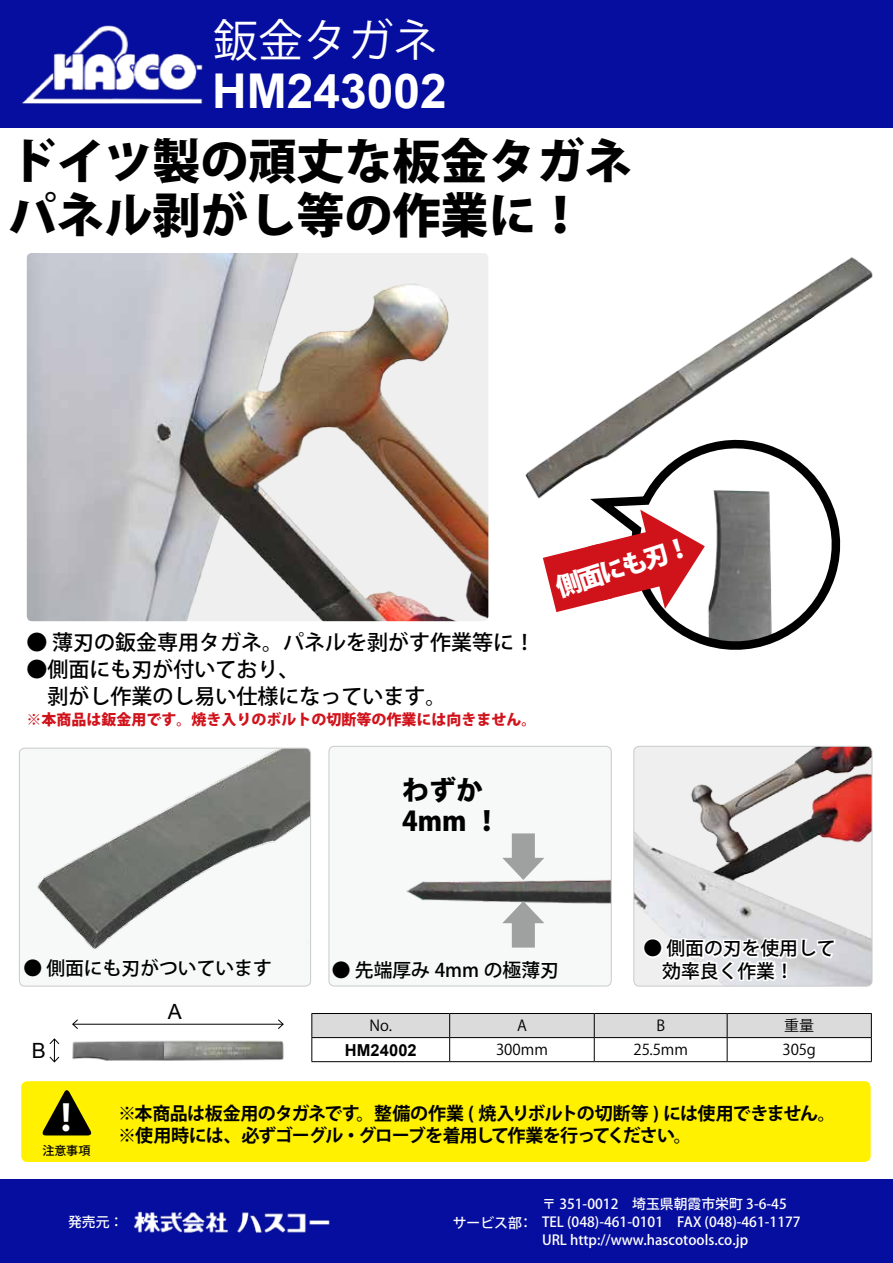
<style>
.page{position:relative;width:893px;height:1263px;background:#fff}
.page>*{position:absolute;margin:0;border:0;box-sizing:border-box;transform-origin:0 0}
.t1{font:800 48px/54px "Koz Go Pro";color:#000}
.t2{font:700 48px "Arial";color:#fff}
.t3{font:45px "Koz Go Pro";color:#fff}
.t4{font:700 36px "Koz Go Pro";color:#fff}
.t5{font:800 27px/31.7px "Koz Go Pro";color:#000}
.t6{font:800 25.5px "Koz Go Pro";color:#fff}
.t7{font:500 21px/27px "Koz Go Pro";color:#000}
.t8{font:21px "Arial";color:#000}
.t9{font:500 18.75px/22.5px "Koz Go Pro";color:#000}
.t10{font:700 18px/22.5px "Koz Go Pro";letter-spacing:-.045em;color:#000}
.t11{font:700 16.5px "Arial";letter-spacing:.005em;color:#000}
.t12{font:800 15px "Koz Go Pro";color:#d0121b}
.t13{font:15px "Koz Go Pro";letter-spacing:-.005em;color:#000}
.t14{font:500 13.8px/18.1px "Koz Go Pro";color:#fff}
.t15{font:500 12px "Koz Go Pro";color:#000}
</style>
<div class="page">
<div style="left:0;top:0;width:893px;height:128px;background:#060e9f"></div>
<img style="left:22px;top:25px;width:181px;height:79px">
<div style="left:0;top:1179px;width:893px;height:84px;background:#060e9f"></div>
<img style="left:133px;top:1211px;width:197px;height:22px">
<img style="left:634px;top:746px;width:238px;height:240px">
<div style="left:634px;top:746px;width:238px;height:240px;border:1px solid #c9caca;border-radius:5px"></div>
<div style="left:329px;top:746px;width:282px;height:240px;background:#f7f8f8;border-radius:5px"></div>
<img style="left:329px;top:879px;width:282px;height:107px">
<div style="left:329px;top:746px;width:282px;height:240px;border:1px solid #c9caca;border-radius:5px"></div>
<img style="left:72px;top:1040px;width:212px;height:21px">
<img style="left:19px;top:748px;width:292px;height:238px">
<div style="left:19px;top:748px;width:292px;height:238px;border:1px solid #c9caca;border-radius:5px"></div>
<img style="left:27px;top:253px;width:461px;height:368px">
<div style="left:643px;top:938px;width:20px;height:20px;border:3px solid #fff;border-radius:50%"></div>
<svg style="left:658px;top:746px;width:182px;height:238px"></svg>
<div style="left:781px;top:973px;width:6px;height:7px;border:3px solid #fff;border-radius:50%"></div>
<img style="left:525px;top:257px;width:348px;height:242px">
<div style="left:21px;top:1081px;width:850px;height:81px;background:#fff100;border-radius:6px"></div>
<svg style="left:42px;top:1090px;width:50px;height:45px"></svg>
<svg style="left:578px;top:423px;width:281px;height:227px"></svg>
<svg style="left:311px;top:1013px;width:561px;height:48px"></svg>
<hr style="left:311px;top:1061px;width:139px;height:1px;background:#000">
<hr style="left:450px;top:1061px;width:144px;height:1px;background:#000">
<hr style="left:594px;top:1061px;width:133px;height:1px;background:#000">
<hr style="left:727px;top:1061px;width:145px;height:1px;background:#000">
<hr style="left:73px;top:1024px;width:210px;height:1px;background:#000">
<svg style="left:72px;top:1019px;width:6px;height:10px"></svg>
<svg style="left:278px;top:1019px;width:6px;height:10px"></svg>
<svg style="left:49px;top:1038px;width:11px;height:24px"></svg>
<svg style="left:543px;top:510px;width:162px;height:102px"></svg>
<svg style="left:502px;top:901px;width:42px;height:46px"></svg>
<svg style="left:502px;top:833px;width:42px;height:47px"></svg>
<h2 class="t3" style="left:213px;top:11px;width:226px">鈑金タガネ</h2>
<h1 class="t2" style="left:212px;top:59px;width:236px">HM243002</h1>
<h1 class="t1" style="left:8px;top:138px;width:626px">ドイツ製の頑丈な板金タガネパネル剥がし等の作業に!</h1>
<h3 class="t7" style="left:27px;top:629px;width:510px">● 薄刃の鈑金専用タガネ。パネルを剥がす作業等に!</h3>
<h3 class="t7" style="left:27px;top:656px;width:421px">●側面にも刃が付いており、<br>　剥がし作業のし易い仕様になっています。</h3>
<p class="t12" style="left:27px;top:710px;width:511px">※本商品は鈑金用です。焼き入りのボルトの切断等の作業には向きません。</p>
<h3 class="t5" style="left:402px;top:776px;width:100px">わずか<br>4mm !</h3>
<h3 class="t6" style="left:551px;top:572px;width:142px;rotate:-18deg">側面にも刃!</h3>
<h3 class="t9" style="left:23px;top:958px;width:250px">● 側面にも刃がついています</h3>
<h3 class="t8" style="left:32px;top:1036px;width:16px">B</h3>
<h3 class="t8" style="left:168px;top:998px;width:16px">A</h3>
<h3 class="t9" style="left:332px;top:959px;width:229px">● 先端厚み 4mm の極薄刃</h3>
<p class="t13" style="left:369px;top:1016px;width:24px">No.</p>
<p class="t11" style="left:345px;top:1039px;width:73px">HM24002</p>
<p class="t13" style="left:517px;top:1016px;width:11px">A</p>
<p class="t13" style="left:496px;top:1040px;width:53px">300mm</p>
<h3 class="t9" style="left:643px;top:938px;width:194px">● 側面の刃を使用して　効率良く作業!</h3>
<p class="t13" style="left:656px;top:1016px;width:10px">B</p>
<p class="t13" style="left:633px;top:1040px;width:56px">25.5mm</p>
<p class="t13" style="left:784px;top:1016px;width:32px">重量</p>
<p class="t13" style="left:783px;top:1040px;width:35px">305g</p>
<h3 class="t4" style="left:48px;top:1094px;width:37px">!</h3>
<p class="t15" style="left:42px;top:1143px;width:50px">注意事項</p>
<h3 class="t10" style="left:118px;top:1103px;width:575px">※本商品は板金用のタガネです<br>※使用時には、必ずゴーグル・グローブを着用して作業を行ってください。</h3>
<h3 class="t10" style="left:356px;top:1103px;width:481px">。整備の作業 ( 焼入りボルトの切断等 ) には使用できません。</h3>
<p class="t14" style="left:68px;top:1214px;width:57px">発売元：</p>
<p class="t14" style="left:453px;top:1214px;width:71px">サービス部</p>
<p class="t14" style="left:519px;top:1214px;width:15px">：</p>
<p class="t14" style="left:542px;top:1196px;width:260px">〒 351-0012　埼玉県朝霞市栄町 3-6-45<br>TEL (048)-461-0101　FAX )048(-461-1177<br>URL http://www.hascotools.co j p.</p>
</div>
